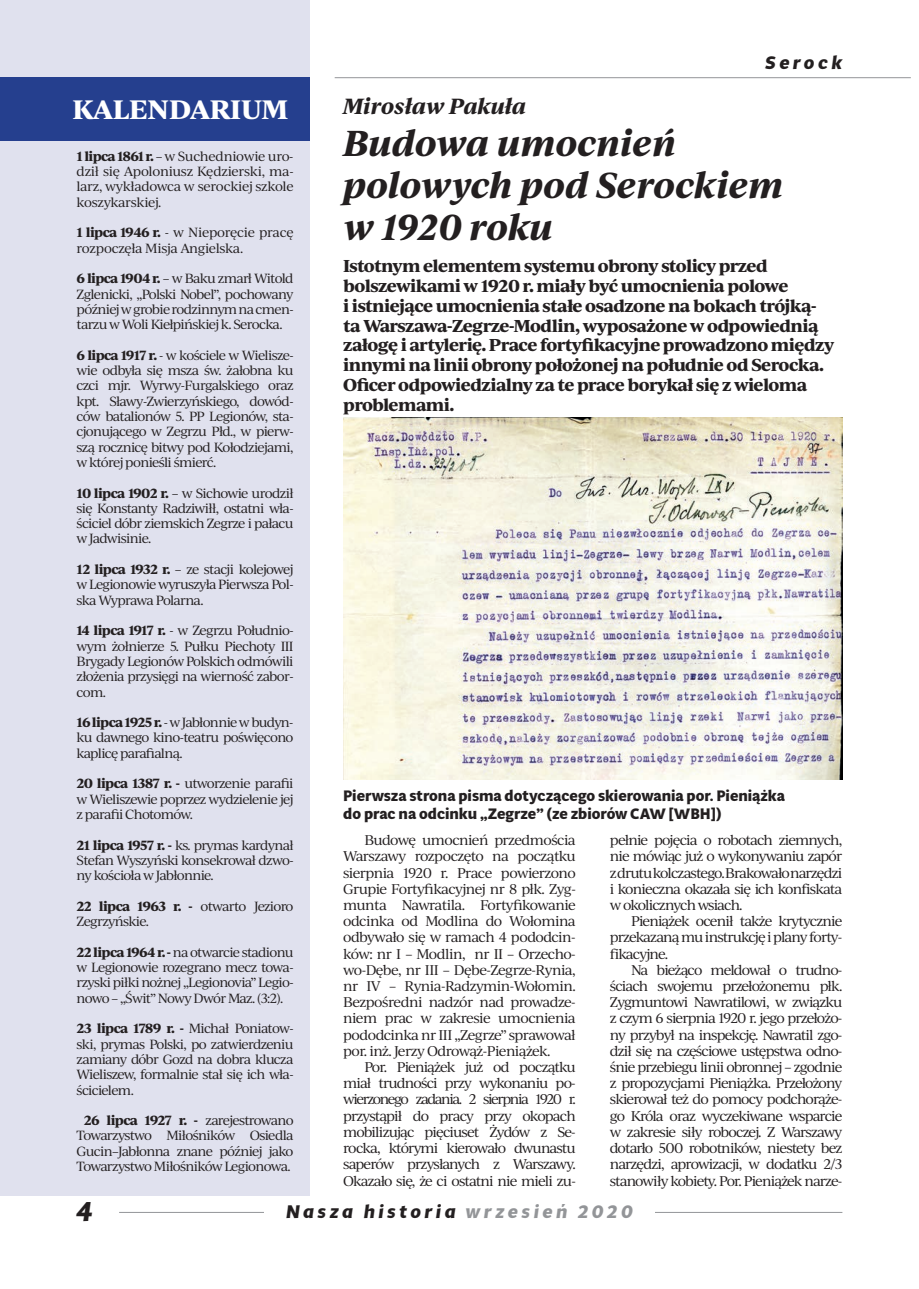
<style>
.page{position:relative;width:919px;height:1289px;background:#fff}
.page>*{position:absolute;margin:0;border:0;box-sizing:border-box;transform-origin:0 0}
.t1{font:italic 700 34.5px/42px "Ivy Journal";letter-spacing:-.01em;color:#231f20}
.t2{font:italic 700 27px "Multi Display";color:#231f20}
.t3{font:700 25.5px "Ivy Journal";color:#fff}
.t4{font:italic 700 21px "Ivy Journal";letter-spacing:-.015em;color:#231f20}
.t5{font:italic 700 18px "Multi Display";letter-spacing:.2em;color:#231f20}
.t6{font:700 16.5px/19.8px "Ivy Journal";letter-spacing:-.04em;color:#231f20}
.t7{font:700 15px/18px "Multi Display";color:#231f20}
.t8{font:13.5px/16.2px "Ivy Journal";letter-spacing:-.06em;color:#231f20;text-align:justify}
.t9{font:12.75px/15.3px "Ivy Journal";letter-spacing:-.05em;color:#231f20;text-align:justify}
.t10{font:12.75px/15.3px "Ivy Journal";letter-spacing:-.02em;color:#231f20}
.s1{font-weight:700}
.s2{color:#939598}
</style>
<div class="page">
<hr style="left:119px;top:1211px;width:723px;height:1px;background:#939598">
<div style="left:264px;top:1195px;width:390px;height:31px;background:#fff"></div>
<div style="left:0;top:0;width:309px;height:1195px;background:#e0e1ee"></div>
<div style="left:0;top:77px;width:309px;height:64px;background:#253f8e"></div>
<hr style="left:334px;top:77px;width:576px;height:1px;background:#939598">
<img style="left:343px;top:418px;width:499px;height:361px">
<h3 class="t3" style="left:73px;top:90px;width:217px">KALENDARIUM</h3>
<p class="t9" style="left:77px;top:148px;width:218px"><span class="s1">1 lipca 1861 r.</span> – w Suchedniowie uro&shy;dził się Apoloniusz Kędzierski, ma&shy;larz, wykładowca w serockiej szkole koszykarskiej.</p>
<p class="t10" style="left:77px;top:224px;width:218px"><span class="s1">1 lipca 1946 r.</span> - w Nieporęcie pracę rozpoczęła Misja Angielska.</p>
<p class="t9" style="left:77px;top:270px;width:218px"><span class="s1">6 lipca 1904 r.</span> – w Baku zmarł Witold Zglenicki, „Polski Nobel”, pochowany później w grobie rodzinnym na cmen&shy;tarzu w Woli Kiełpińskiej k. Serocka.</p>
<p class="t9" style="left:77px;top:347px;width:218px"><span class="s1">6 lipca 1917 r.</span> - w kościele w Wielisze&shy;wie odbyła się msza św. żałobna ku czci mjr. Wyrwy-Furgalskiego oraz kpt. Sławy-Zwierzyńskiego, dowód&shy;ców batalionów 5. PP Legionów, sta&shy;cjonującego w Zegrzu Płd., w pierw&shy;szą rocznicę bitwy pod Kołodziejami, w której ponieśli śmierć.</p>
<p class="t9" style="left:77px;top:484px;width:218px"><span class="s1">10 lipca 1902 r.</span> – w Sichowie urodził się Konstanty Radziwiłł, ostatni wła&shy;ściciel dóbr ziemskich Zegrze i pałacu w Jadwisinie.</p>
<p class="t9" style="left:77px;top:561px;width:218px"><span class="s1">12 lipca 1932 r.</span> – ze stacji kolejowej w Legionowie wyruszyła Pierwsza Pol&shy;ska Wyprawa Polarna.</p>
<p class="t9" style="left:77px;top:622px;width:218px"><span class="s1">14 lipca 1917 r.</span> - w Zegrzu Południo&shy;wym żołnierze 5. Pułku Piechoty III Brygady Legionów Polskich odmówili złożenia przysięgi na wierność zabor&shy;com.</p>
<p class="t9" style="left:77px;top:714px;width:218px"><span class="s1">16 lipca 1925 r.</span> - w Jabłonnie w budyn&shy;ku dawnego kino-teatru poświęcono kaplicę parafialną.</p>
<p class="t9" style="left:77px;top:775px;width:218px"><span class="s1">20 lipca 1387 r. -</span> utworzenie parafii w Wieliszewie poprzez wydzielenie jej z parafii Chotomów.</p>
<p class="t9" style="left:77px;top:836px;width:218px"><span class="s1">21 lipca 1957 r. -</span> ks. prymas kardynał Stefan Wyszyński konsekrował dzwo&shy;ny kościoła w Jabłonnie.</p>
<p class="t9" style="left:77px;top:897px;width:218px"><span class="s1">22 lipca 1963 r. -</span> otwarto Jezioro<br>Zegrzyńskie.</p>
<p class="t9" style="left:77px;top:943px;width:218px"><span class="s1">22 lipca 1964 r. -</span> na otwarcie stadionu w Legionowie rozegrano mecz towa&shy;rzyski piłki nożnej „Legionovia” Legio&shy;nowo – „Świt” Nowy Dwór Maz. (3:2).</p>
<p class="t9" style="left:77px;top:1020px;width:218px"><span class="s1">23 lipca 1789 r. -</span> Michał Poniatow&shy;ski, prymas Polski, po zatwierdzeniu zamiany dóbr Gozd na dobra klucza Wieliszew, formalnie stał się ich wła&shy;ścicielem.</p>
<p class="t9" style="left:77px;top:1112px;width:218px;text-align:center"><span class="s1">26 lipca 1927 r. -</span> zarejestrowano Towarzystwo Miłośników Osiedla Gucin–Jabłonna znane później jako Towarzystwo Miłośników Legionowa.</p>
<h3 class="t5" style="left:765px;top:50px;width:78px">Serock</h3>
<h3 class="t4" style="left:343px;top:91px;width:185px">Mirosław Pakuła</h3>
<h1 class="t1" style="left:343px;top:121px;width:442px">Budowa umocnień polowych pod Serockiem w 1920 roku</h1>
<p class="t6" style="left:343px;top:255px;width:492px">Istotnym elementem systemu obrony stolicy przed bolszewikami w 1920 r. miały być umocnienia polowe<br>i istniejące umocnienia stałe osadzone na bokach trójką&shy;ta Warszawa-Zegrze-Modlin, wyposażone w odpowiednią załogę i artylerię. Prace fortyfikacyjne prowadzono między innymi na linii obrony położonej na południe od Serocka.<br>Oficer odpowiedzialny za te prace borykał się z wieloma problemami.</p>
<p class="t7" style="left:343px;top:786px;width:443px">Pierwsza strona pisma dotyczącego skierowania por. Pieniążka do prac na odcinku „Zegrze” (ze zbiorów CAW [WBH])</p>
<p class="t8" style="left:343px;top:831px;width:234px;text-indent:21px">Budowę umocnień przedmościa Warszawy rozpoczęto na początku sierpnia 1920 r. Prace powierzono Grupie Fortyfikacyjnej nr 8 płk. Zyg&shy;munta Nawratila. Fortyfikowanie odcinka od Modlina do Wołomina odbywało się w ramach 4 pododcin&shy;ków: nr I – Modlin, nr II – Orzecho&shy;wo-Dębe, nr III – Dębe-Zegrze-Rynia, nr IV – Rynia-Radzymin-Wołomin.<br>Bezpośredni nadzór nad prowadze&shy;niem prac w zakresie umocnienia pododcinka nr III „Zegrze” sprawował por. inż. Jerzy Odrowąż-Pieniążek.</p>
<p class="t8" style="left:343px;top:1058px;width:234px;text-indent:21px">Por. Pieniążek już od początku miał trudności przy wykonaniu po&shy;wierzonego zadania. 2 sierpnia 1920 r. przystąpił do pracy przy okopach mobilizując pięciuset Żydów z Se&shy;rocka, którymi kierowało dwunastu saperów przysłanych z Warszawy.<br>Okazało się, że ci ostatni nie mieli zu-</p>
<p class="t8" style="left:609px;top:831px;width:234px">pełnie pojęcia o robotach ziemnych, nie mówiąc już o wykonywaniu zapór z drutu kolczastego. Brakowało narzędzi i konieczna okazała się ich konfiskata w okolicznych wsiach.</p>
<p class="t8" style="left:609px;top:912px;width:234px;text-indent:21px">Pieniążek ocenił także krytycznie przekazaną mu instrukcję i plany forty&shy;fikacyjne.</p>
<p class="t8" style="left:609px;top:961px;width:234px;text-indent:21px">Na bieżąco meldował o trudno&shy;ściach swojemu przełożonemu płk.<br>Zygmuntowi Nawratilowi, w związku z czym 6 sierpnia 1920 r. jego przełożo&shy;ny przybył na inspekcję. Nawratil zgo&shy;dził się na częściowe ustępstwa odno&shy;śnie przebiegu linii obronnej – zgodnie z propozycjami Pieniążka. Przełożony skierował też do pomocy podchorąże&shy;go Króla oraz wyczekiwane wsparcie w zakresie siły roboczej. Z Warszawy dotarło 500 robotników, niestety bez narzędzi, aprowizacji, w dodatku 2/3 stanowiły kobiety. Por. Pieniążek narze-</p>
<h2 class="t2" style="left:77px;top:1192px;width:18px">4</h2>
<h3 class="t5" style="left:286px;top:1198px;width:348px">Nasza historia <span class="s2">wrzesień 2020</span></h3>
</div>
